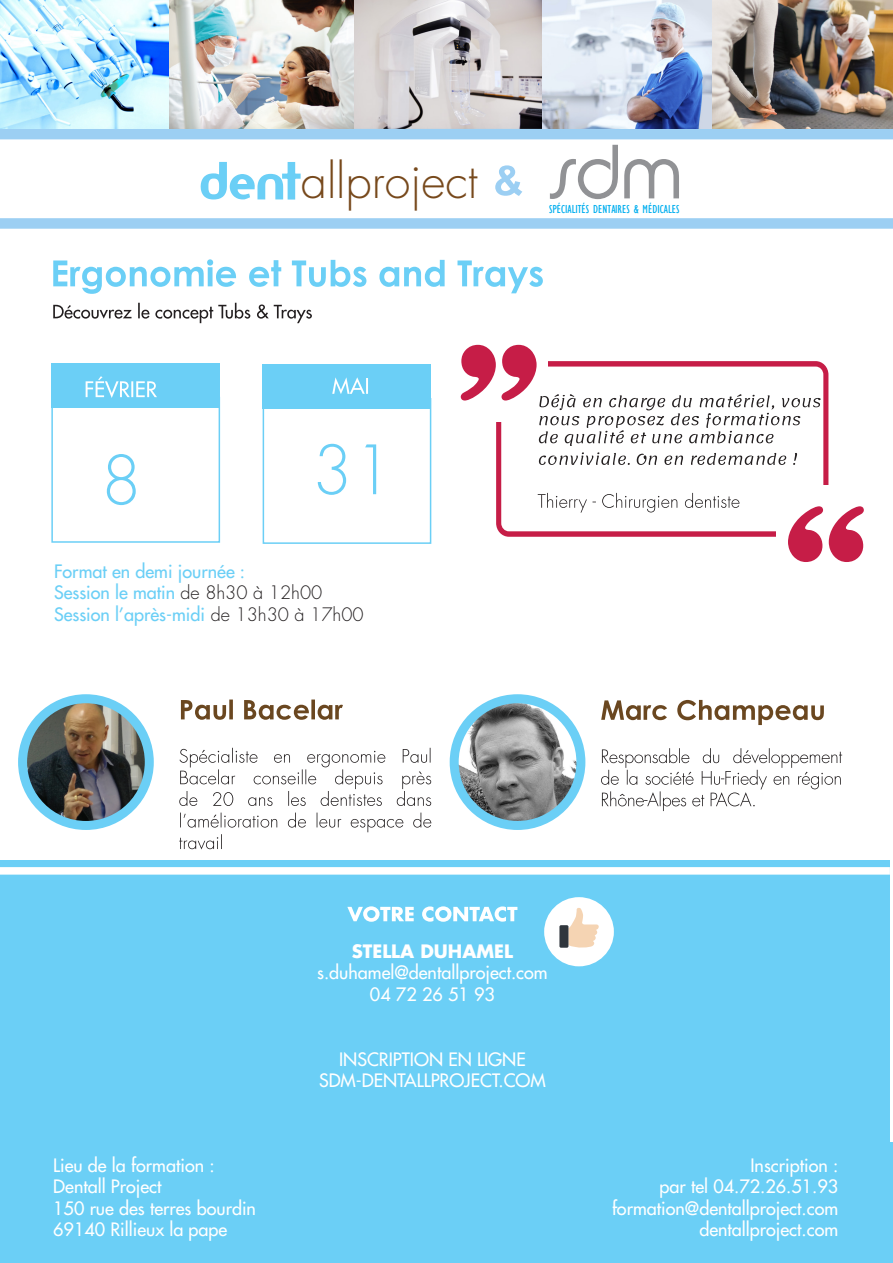
<style>
.page{position:relative;width:893px;height:1263px;background:#fff}
.page>*{position:absolute;margin:0;border:0;box-sizing:border-box;transform-origin:0 0}
.t1{font:300 46.8px "Futura";color:#77491c}
.t2{font:500 18px "Futura Std";color:#fff}
.t3{font:500 18px "Futura Std";color:#6bcff6}
.t4{font:700 18px "Futura Std";color:#fff}
.t5{font:condensed 12px "Gill Sans";color:#00aeef}
.s1{font-family:"Amerika Sans";font-weight:400;color:#6bcff6}
.s2{font-weight:300;color:#231f20}
</style>
<div class="page">
<div style="left:0;top:1142px;width:893px;height:121px;background:#6bcff6"></div>
<svg style="left:53px;top:259px;width:490px;height:35px"></svg>
<svg style="left:53px;top:303px;width:259px;height:20px"></svg>
<svg style="left:179px;top:812px;width:252px;height:37px"></svg>
<svg style="left:179px;top:748px;width:252px;height:58px"></svg>
<svg style="left:181px;top:699px;width:162px;height:21px"></svg>
<img style="left:23px;top:700px;width:125px;height:125px">
<div style="left:18px;top:694px;width:136px;height:136px;border:9px solid #6bcff6;border-radius:50%"></div>
<svg style="left:601px;top:748px;width:241px;height:63px"></svg>
<svg style="left:601px;top:700px;width:223px;height:25px"></svg>
<img style="left:456px;top:701px;width:125px;height:124px">
<div style="left:450px;top:694px;width:135px;height:136px;border:9px solid #6bcff6;border-radius:50%"></div>
<div style="left:51px;top:397px;width:169px;height:146px;border:2px solid #6bcff6"></div>
<div style="left:51px;top:363px;width:169px;height:45px;background:#6bcff6"></div>
<div style="left:263px;top:398px;width:168px;height:146px;border:2px solid #6bcff6"></div>
<div style="left:263px;top:364px;width:168px;height:45px;background:#6bcff6"></div>
<svg style="left:496px;top:362px;width:332px;height:175px"></svg>
<div style="left:777px;top:485px;width:98px;height:99px;background:#fff"></div>
<svg style="left:829px;top:506px;width:35px;height:56px"></svg>
<svg style="left:788px;top:506px;width:35px;height:56px"></svg>
<svg style="left:538px;top:493px;width:201px;height:20px"></svg>
<svg style="left:539px;top:452px;width:258px;height:13px"></svg>
<svg style="left:461px;top:345px;width:360px;height:101px"></svg>
<svg style="left:318px;top:444px;width:58px;height:51px"></svg>
<svg style="left:107px;top:454px;width:29px;height:51px"></svg>
<svg style="left:332px;top:377px;width:36px;height:17px"></svg>
<svg style="left:86px;top:376px;width:71px;height:22px"></svg>
<img style="left:0;top:0;width:893px;height:129px">
<svg style="left:0;top:129px;width:893px;height:100px"></svg>
<img style="left:0;top:0;width:296px;height:123px">
<svg style="left:199px;top:161px;width:103px;height:40px"></svg>
<svg style="left:495px;top:165px;width:27px;height:31px"></svg>
<svg style="left:550px;top:145px;width:68px;height:54px"></svg>
<svg style="left:624px;top:159px;width:55px;height:39px"></svg>
<div style="left:0;top:860px;width:890px;height:282px;background:#6bcff6"></div>
<svg style="left:347px;top:906px;width:170px;height:16px"></svg>
<div style="left:544px;top:897px;width:70px;height:69px;background:#fff;border-radius:50%"></div>
<svg style="left:568px;top:908px;width:31px;height:40px"></svg>
<div style="left:559px;top:925px;width:9px;height:23px;background:#30363d;border-radius:2px"></div>
<div style="left:0;top:867px;width:890px;height:8px;background:#fff"></div>
<p class="t1" style="left:199px;top:151px;width:280px"><span class="s1">dent</span>allproject</p>
<p class="t5" style="left:549px;top:202px;width:132px">SPÉCIALITÉS DENTAIRES &amp; MÉDICALES</p>
<p class="t3" style="left:54px;top:560px;width:193px">Format en demi journée :</p>
<p class="t3" style="left:54px;top:581px;width:270px">Session le matin <span class="s2">de 8h30 à 12h00</span></p>
<p class="t3" style="left:54px;top:603px;width:311px">Session l’après-midi <span class="s2">de 13h30 à 17h00</span></p>
<p class="t4" style="left:352px;top:939px;width:163px">STELLA DUHAMEL</p>
<p class="t2" style="left:317px;top:961px;width:232px">s.duhamel@dentallproject.com</p>
<p class="t2" style="left:370px;top:983px;width:126px">04 72 26 51 93</p>
<p class="t2" style="left:53px;top:1154px;width:163px">Lieu de la formation :</p>
<p class="t2" style="left:53px;top:1175px;width:110px">Dentall Project</p>
<p class="t2" style="left:53px;top:1197px;width:204px">150 rue des terres bourdin</p>
<p class="t2" style="left:53px;top:1218px;width:176px">69140 Rillieux la pape</p>
<p class="t2" style="left:339px;top:1048px;width:188px">INSCRIPTION EN LIGNE</p>
<p class="t2" style="left:319px;top:1069px;width:228px">SDM-DENTALLPROJECT.COM</p>
<p class="t2" style="left:750px;top:1154px;width:89px">Inscription :</p>
<p class="t2" style="left:659px;top:1175px;width:180px">par tel 04.72.26.51.93</p>
<p class="t2" style="left:612px;top:1197px;width:228px">formation@dentallproject.com</p>
<p class="t2" style="left:699px;top:1218px;width:140px">dentallproject.com</p>
</div>
